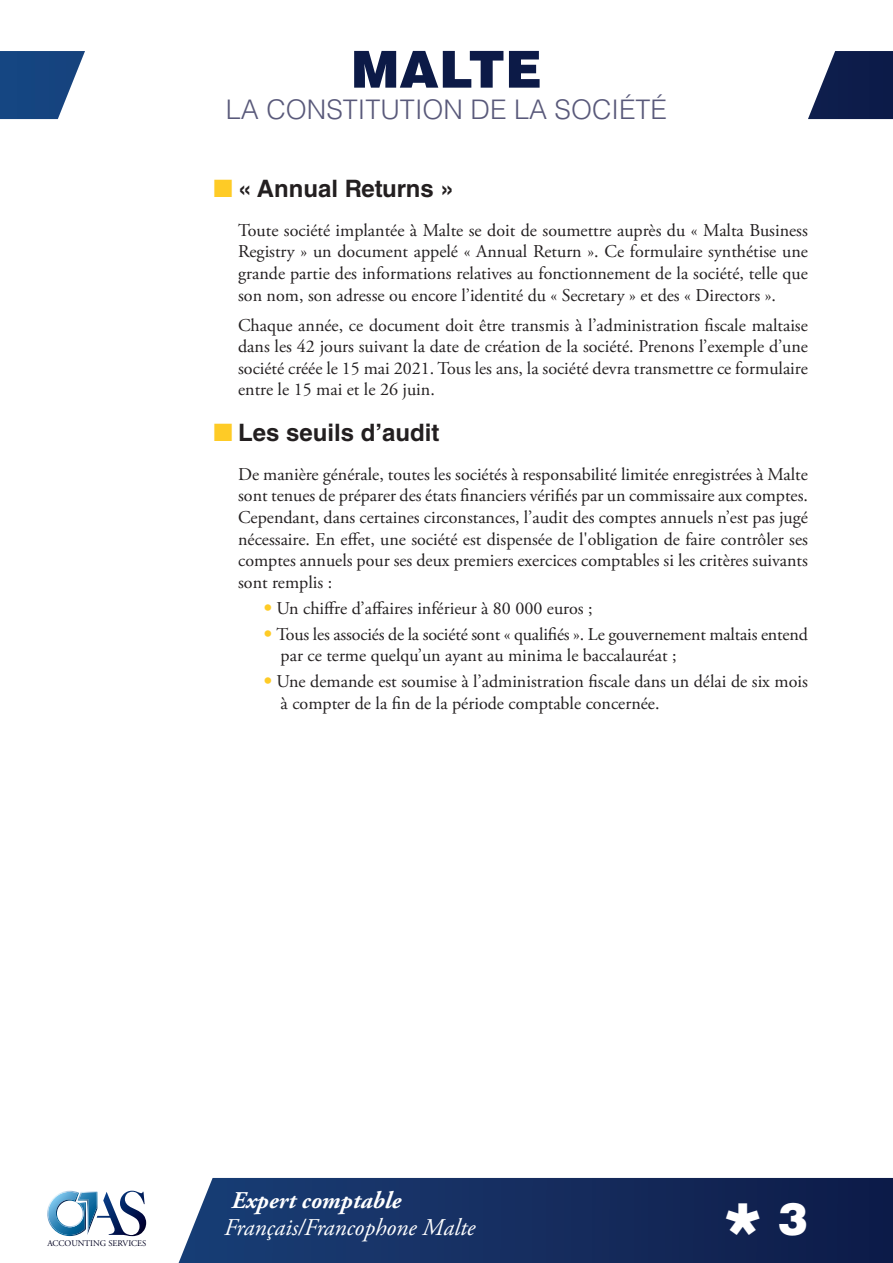
<style>
.page{position:relative;width:893px;height:1263px;background:#fff}
.page>*{position:absolute;margin:0;border:0;box-sizing:border-box;transform-origin:0 0}
.Titre_1{font:900 51px "Helvetica LT Std";color:#0c1a47}
.t1{font:900 45px "Helvetica LT Std";color:#fff}
.Titre_2{font:300 27px "Helvetica LT Std";color:#59597a}
.Sous-titre_1{font:italic 24px/27px "Adobe Garamond Pro";color:#fff}
.Sous-titre_2{font:700 24px "Helvetica LT Std";color:#231f20}
.Paragraphe_1_A{font:18px/21.6px "Adobe Garamond Pro";color:#231f20;text-align:justify}
.Paragraphe_2_Titre_R{font:18px/21.6px "Adobe Garamond Pro";color:#231f20}
.Paragraphe_1_B{font:18px/21.6px "Adobe Garamond Pro";color:#231f20;text-align:justify}
.t2{font:8.55px "Adobe Garamond Pro";color:#000020}
.s1{font-family:"Helvetica LT Std";font-weight:300;color:#fecb26}
.s2{font-weight:700}
</style>
<div class="page">
<svg style="left:47px;top:1191px;width:99px;height:45px"></svg>
<svg style="left:179px;top:1178px;width:714px;height:85px;background:#1a3263"></svg>
<svg style="left:808px;top:51px;width:85px;height:68px"></svg>
<svg style="left:0;top:51px;width:85px;height:68px"></svg>
<svg style="left:726px;top:1201px;width:34px;height:33px"></svg>
<p class="Titre_1" style="left:351px;top:36px;width:192px">MALTE</p>
<p class="Titre_2" style="left:226px;top:93px;width:443px">LA CONSTITUTION DE LA SOCIÉTÉ</p>
<p class="Sous-titre_2" style="left:238px;top:174px;width:217px">« Annual Returns »</p>
<p class="Paragraphe_1_A" style="left:238px;top:220px;width:571px">Toute société implantée à Malte se doit de soumettre auprès du « Malta Business Registry » un document appelé « Annual Return ». Ce formulaire synthétise une grande partie des informations relatives au fonctionnement de la société, telle que son nom, son adresse ou encore l’identité du « Secretary » et des « Directors ».</p>
<p class="Paragraphe_1_B" style="left:238px;top:315px;width:571px">Chaque année, ce document doit être transmis à l’administration fiscale maltaise dans les 42 jours suivant la date de création de la société. Prenons l’exemple d’une société créée le 15 mai 2021. Tous les ans, la société devra transmettre ce formulaire entre le 15 mai et le 26 juin.</p>
<p class="Sous-titre_2" style="left:238px;top:418px;width:203px">Les seuils d’audit</p>
<p class="Paragraphe_1_A" style="left:238px;top:464px;width:571px">De manière générale, toutes les sociétés à responsabilité limitée enregistrées à Malte sont tenues de préparer des états financiers vérifiés par un commissaire aux comptes.<br>Cependant, dans certaines circonstances, l’audit des comptes annuels n’est pas jugé nécessaire. En effet, une société est dispensée de l'obligation de faire contrôler ses comptes annuels pour ses deux premiers exercices comptables si les critères suivants sont remplis :</p>
<p class="Paragraphe_2_Titre_R" style="left:264px;top:598px;width:331px"><span class="s1">•</span> Un chiffre d’affaires inférieur à 80 000 euros ;</p>
<p class="Paragraphe_2_Titre_R" style="left:281px;top:624px;width:529px;text-indent:-17px"><span class="s1">•</span> Tous les associés de la société sont « qualifiés ». Le gouvernement maltais entend par ce terme quelqu’un ayant au minima le baccalauréat ;</p>
<p class="Paragraphe_2_Titre_R" style="left:281px;top:671px;width:529px;text-indent:-17px"><span class="s1">•</span> Une demande est soumise à l’administration fiscale dans un délai de six mois à compter de la fin de la période comptable concernée.</p>
<p class="t2" style="left:47px;top:1238px;width:101px">ACCOUNTING SERVICES</p>
<p class="Sous-titre_1" style="left:224px;top:1188px;width:253px;text-indent:8px"><span class="s2">Expert comptable<br></span>Français/Francophone Malte</p>
<p class="t1" style="left:778px;top:1189px;width:32px">3</p>
</div>
